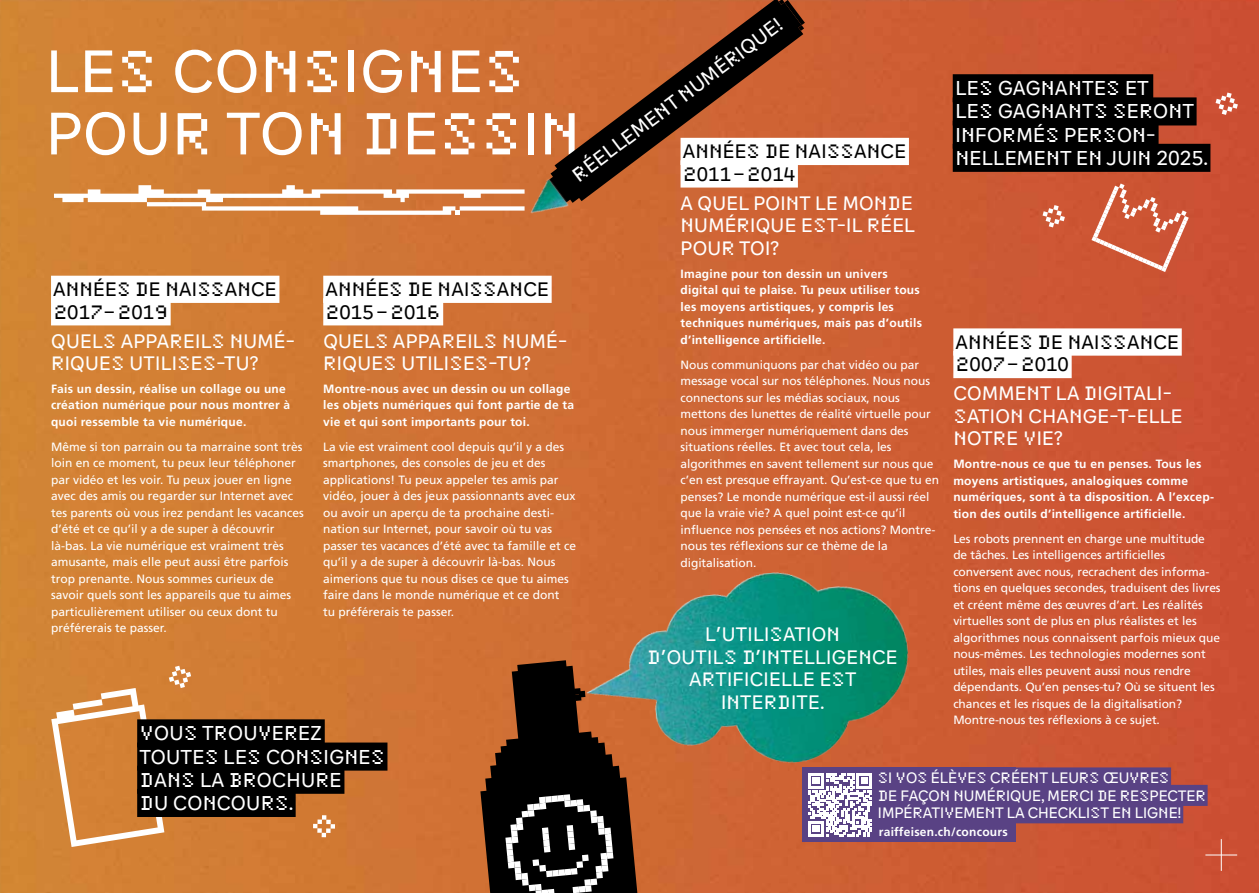
<style>
.page{position:relative;width:1259px;height:893px;background:#fff}
.page>*{position:absolute;margin:0;border:0;box-sizing:border-box;transform-origin:0 0}
.t1{font:62.25px/62.2px "Genos GFG";letter-spacing:.015em;color:#fff}
.t2{font:20.85px/23.2px "Genos GFG";letter-spacing:.015em;color:#fff}
.t3{font:20.25px/22.5px "Genos GFG";letter-spacing:.015em;color:#fff}
.t4{font:20.25px/22.5px "Genos GFG";letter-spacing:.01em;color:#000}
.t5{font:15.6px/17.4px "Genos GFG";color:#fff}
.t6{font:12px/16.5px "Frutiger LT Com";letter-spacing:-.005em;color:#fff}
.t7{font:700 12px/16.5px "Frutiger LT Com";letter-spacing:.02em;color:#fff}
.s1{font-family:"Color Basic";font-size:18.15px}
.s2{font-family:"Color Basic";font-size:54px}
.s3{font-family:"Color Basic";font-size:18.3px}
.s4{font-family:"Color Basic";font-size:17.7px}
.s5{font-family:"Frutiger LT Com"}
.s6{font-family:"Color Basic";font-size:13.65px}
</style>
<div class="page">
<img style="left:0;top:0;width:1259px;height:893px">
<svg style="left:54px;top:185px;width:431px;height:30px"></svg>
<div style="left:137px;top:719px;width:188px;height:28px;background:#000"></div>
<div style="left:137px;top:742px;width:250px;height:29px;background:#000"></div>
<div style="left:137px;top:766px;width:207px;height:28px;background:#000"></div>
<div style="left:137px;top:789px;width:159px;height:28px;background:#000"></div>
<svg style="left:1091px;top:183px;width:97px;height:89px;background:#d36b4f"></svg>
<svg style="left:1042px;top:205px;width:23px;height:22px"></svg>
<svg style="left:313px;top:815px;width:22px;height:22px"></svg>
<svg style="left:1215px;top:93px;width:23px;height:22px"></svg>
<svg style="left:51px;top:666px;width:140px;height:181px"></svg>
<div style="left:952px;top:74px;width:201px;height:28px;background:#000"></div>
<div style="left:952px;top:97px;width:244px;height:28px;background:#000"></div>
<div style="left:952px;top:121px;width:206px;height:28px;background:#000"></div>
<div style="left:952px;top:144px;width:258px;height:28px;background:#000"></div>
<img style="left:495px;top:514px;width:454px;height:354px">
<svg style="left:480px;top:660px;width:157px;height:233px;background:#4a3224"></svg>
<hr style="left:1205px;top:855px;width:32px;height:1px;background:#fff">
<hr style="left:1221px;top:839px;width:1px;height:32px;background:#fff">
<div style="left:51px;top:276px;width:228px;height:27px;background:#fff"></div>
<div style="left:51px;top:298px;width:120px;height:27px;background:#fff"></div>
<div style="left:323px;top:276px;width:228px;height:27px;background:#fff"></div>
<div style="left:323px;top:298px;width:120px;height:27px;background:#fff"></div>
<div style="left:680px;top:138px;width:229px;height:27px;background:#fff"></div>
<svg style="left:537px;top:0;width:266px;height:208px;background:#ae6844"></svg>
<svg style="left:779px;top:0;width:26px;height:31px"></svg>
<img style="left:485px;top:122px;width:143px;height:140px">
<div style="left:953px;top:328px;width:228px;height:28px;background:#fff"></div>
<div style="left:953px;top:351px;width:118px;height:27px;background:#fff"></div>
<div style="left:801px;top:767px;width:214px;height:75px;background:#594284"></div>
<svg style="left:808px;top:773px;width:64px;height:63px"></svg>
<div style="left:876px;top:767px;width:295px;height:21px;background:#594284"></div>
<div style="left:876px;top:785px;width:331px;height:21px;background:#594284"></div>
<div style="left:876px;top:802px;width:307px;height:21px;background:#594284"></div>
<h2 class="t2" style="left:567px;top:168px;width:259px;rotate:-37deg"><span class="s1">R</span>ÉELLEME<span class="s1">N</span>T <span class="s1">N</span>UMÉ<span class="s1">R</span>IQUE!</h2>
<h1 class="t1" style="left:46px;top:40px;width:536px">LE<span class="s2">S</span> CO<span class="s2">NS</span>IG<span class="s2">N</span>E<span class="s2">S<br></span>POU<span class="s2">R</span> TO<span class="s2">N D</span>E<span class="s2">SS</span>I<span class="s2">N</span></h1>
<h2 class="t2" style="left:955px;top:77px;width:254px">LE<span class="s3">S</span> GAG<span class="s3">N</span>A<span class="s3">N</span>TE<span class="s3">S</span> ET<br>LE<span class="s3">S</span> GAG<span class="s3">N</span>A<span class="s3">N</span>T<span class="s3">S S</span>E<span class="s3">R</span>O<span class="s3">N</span>T<br>I<span class="s3">N</span>FO<span class="s3">R</span>MÉ<span class="s3">S</span> PE<span class="s3">RS</span>O<span class="s3">N</span>--<br><span class="s3">N</span>ELLEME<span class="s3">N</span>T E<span class="s3">N</span> JUI<span class="s3">N</span> 2025.</h2>
<h3 class="t4" style="left:683px;top:140px;width:225px">A<span class="s4">NN</span>ÉE<span class="s4">S D</span>E <span class="s4">N</span>AI<span class="s4">SS</span>A<span class="s4">N</span>CE<br><span class="s4">2</span>011– <span class="s4">2</span>014</h3>
<h3 class="t3" style="left:680px;top:192px;width:236px;text-align:justify">A QUEL POI<span class="s4">N</span>T LE MO<span class="s4">ND</span>E <span class="s4">N</span>UMÉ<span class="s4">R</span>IQUE E<span class="s4">S</span>T-IL <span class="s4">R</span>ÉEL POU<span class="s4">R</span> TOI?</h3>
<p class="t7" style="left:680px;top:265px;width:243px">Imagine pour ton dessin un univers digital qui te plaise. Tu peux utiliser tous les moyens artistiques, y compris les techniques numériques, mais pas d’outils d’intelligence artificielle.</p>
<p class="t6" style="left:680px;top:356px;width:260px">Nous communiquons par chat vidéo ou par message vocal sur nos téléphones. Nous nous connectons sur les médias sociaux, nous mettons des lunettes de réalité virtuelle pour nous immerger numériquement dans des situations réelles. Et avec tout cela, les algorithmes en savent tellement sur nous que c’en est presque effrayant. Qu’est-ce que tu en penses? Le monde numérique est-il aussi réel que la vraie vie? A quel point est-ce qu’il influence nos pensées et nos actions? Montre&shy;nous tes réflexions sur ce thème de la digitalisation.</p>
<h3 class="t4" style="left:53px;top:278px;width:225px">A<span class="s4">NN</span>ÉE<span class="s4">S D</span>E <span class="s4">N</span>AI<span class="s4">SS</span>A<span class="s4">N</span>CE<br><span class="s4">2</span>01<span class="s4">7</span>– <span class="s4">2</span>01<span class="s4">9</span></h3>
<h3 class="t3" style="left:51px;top:329px;width:245px">QUEL<span class="s4">S</span> APPA<span class="s4">R</span>EIL<span class="s4">S N</span>UMÉ-<br><span class="s4">R</span>IQUE<span class="s4">S</span> UTILI<span class="s4">S</span>E<span class="s4">S</span>-TU?</h3>
<p class="t7" style="left:51px;top:380px;width:241px">Fais un dessin, réalise un collage ou une création numérique pour nous montrer à quoi ressemble ta vie numérique.</p>
<p class="t6" style="left:51px;top:439px;width:254px">Même si ton parrain ou ta marraine sont très loin en ce moment, tu peux leur téléphoner par vidéo et les voir. Tu peux jouer en ligne avec des amis ou regarder sur Internet avec tes parents où vous irez pendant les vacances d’été et ce qu’il y a de super à découvrir là-bas. La vie numérique est vraiment très amusante, mais elle peut aussi être parfois trop prenante. Nous sommes curieux de savoir quels sont les appareils que tu aimes particulièrement utiliser ou ceux dont tu préférerais te passer.</p>
<h3 class="t4" style="left:325px;top:278px;width:225px">A<span class="s4">NN</span>ÉE<span class="s4">S D</span>E <span class="s4">N</span>AI<span class="s4">SS</span>A<span class="s4">N</span>CE<br><span class="s4">2</span>015– <span class="s4">2</span>01<span class="s4">6</span></h3>
<h3 class="t3" style="left:323px;top:329px;width:245px">QUEL<span class="s4">S</span> APPA<span class="s4">R</span>EIL<span class="s4">S N</span>UMÉ-<br><span class="s4">R</span>IQUE<span class="s4">S</span> UTILI<span class="s4">S</span>E<span class="s4">S</span>-TU?</h3>
<p class="t7" style="left:323px;top:380px;width:252px">Montre-nous avec un dessin ou un collage les objets numériques qui font partie de ta vie et qui sont importants pour toi.</p>
<p class="t6" style="left:323px;top:439px;width:254px">La vie est vraiment cool depuis qu’il y a des smartphones, des consoles de jeu et des applications! Tu peux appeler tes amis par vidéo, jouer à des jeux passionnants avec eux ou avoir un aperçu de ta prochaine desti&shy;nation sur Internet, pour savoir où tu vas passer tes vacances d’été avec ta famille et ce qu’il y a de super à découvrir là-bas. Nous aimerions que tu nous dises ce que tu aimes faire dans le monde numérique et ce dont<br>tu préférerais te passer.</p>
<h3 class="t4" style="left:955px;top:331px;width:225px">A<span class="s4">NN</span>ÉE<span class="s4">S D</span>E <span class="s4">N</span>AI<span class="s4">SS</span>A<span class="s4">N</span>CE<br><span class="s4">2</span>00<span class="s4">7</span>– <span class="s4">2</span>010</h3>
<h3 class="t3" style="left:953px;top:382px;width:231px">COMME<span class="s4">N</span>T LA <span class="s4">D</span>IGITALI-<br><span class="s4">S</span>ATIO<span class="s4">N</span> CHA<span class="s4">N</span>GE-T-ELLE<br><span class="s4">N</span>OT<span class="s4">R</span>E <span class="s4">V</span>IE?</h3>
<p class="t7" style="left:953px;top:456px;width:262px">Montre-nous ce que tu en penses. Tous les moyens artistiques, analogiques comme numériques, sont à ta disposition. A l’excep&shy;tion des outils d’intelligence artificielle.</p>
<p class="t6" style="left:953px;top:530px;width:269px">Les robots prennent en charge une multitude de tâches. Les intelligences artificielles conversent avec nous, recrachent des informa&shy;tions en quelques secondes, traduisent des livres et créent même des œuvres d’art. Les réalités virtuelles sont de plus en plus réalistes et les algorithmes nous connaissent parfois mieux que nous-mêmes. Les technologies modernes sont utiles, mais elles peuvent aussi nous rendre dépendants. Qu’en penses-tu? Où se situent les chances et les risques de la digitalisation?<br>Montre-nous tes réflexions à ce sujet.</p>
<h3 class="t3" style="left:647px;top:623px;width:252px;text-align:center">L<span class="s5">’</span>UTILI<span class="s4">S</span>ATIO<span class="s4">N<br>D</span><span class="s5">’</span>OUTIL<span class="s4">S D</span><span class="s5">’</span>I<span class="s4">N</span>TELLIGE<span class="s4">N</span>CE<br>A<span class="s4">R</span>TIFICIELLE E<span class="s4">S</span>T<br>I<span class="s4">N</span>TE<span class="s4">RD</span>ITE.</h3>
<h2 class="t2" style="left:139px;top:722px;width:247px"><span class="s3">V</span>OU<span class="s3">S</span> T<span class="s3">R</span>OU<span class="s3">V</span>E<span class="s3">R</span>EZ<br>TOUTE<span class="s3">S</span> LE<span class="s3">S</span> CO<span class="s3">NS</span>IG<span class="s3">N</span>E<span class="s3">S<br>D</span>A<span class="s3">NS</span> LA <span class="s3">BR</span>OCHU<span class="s3">R</span>E<br><span class="s3">D</span>U CO<span class="s3">N</span>COU<span class="s3">RS</span>.</h2>
<h3 class="t5" style="left:878px;top:769px;width:329px"><span class="s6">S</span>I <span class="s6">V</span>O<span class="s6">S</span> ÉLÈ<span class="s6">V</span>E<span class="s6">S</span> C<span class="s6">R</span>ÉE<span class="s6">N</span>T LEU<span class="s6">RS</span> ŒU<span class="s6">VR</span>E<span class="s6">S<br>D</span>E FAÇO<span class="s6">N N</span>UMÉ<span class="s6">R</span>IQUE, ME<span class="s6">R</span>CI <span class="s6">D</span>E <span class="s6">R</span>E<span class="s6">S</span>PECTE<span class="s6">R<br></span>IMPÉ<span class="s6">R</span>ATI<span class="s6">V</span>EME<span class="s6">N</span>T LA CHECKLI<span class="s6">S</span>T E<span class="s6">N</span> LIG<span class="s6">N</span>E!</h3>
<p class="t7" style="left:879px;top:824px;width:130px">raiffeisen.ch/concours</p>
</div>
